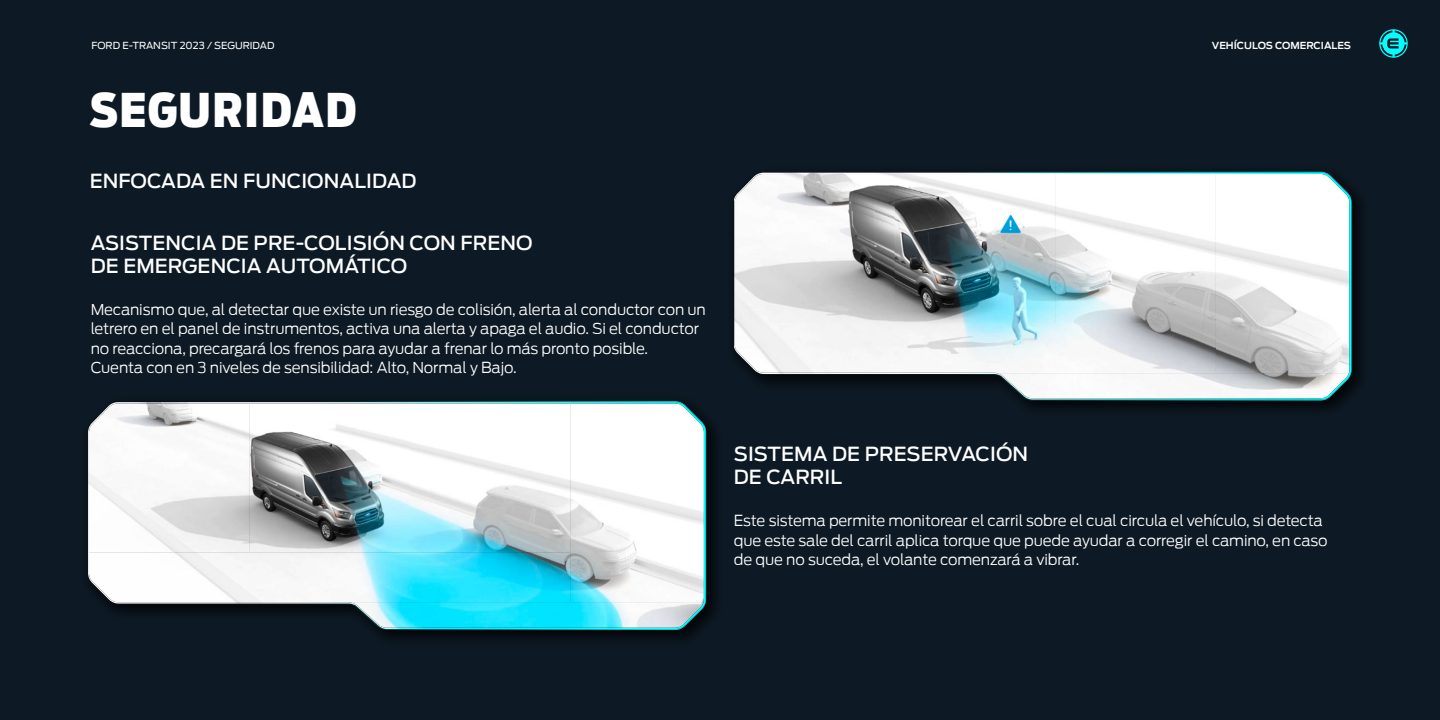
<style>
.page{position:relative;width:1440px;height:720px;background:#0d1924}
.page>*{position:absolute;margin:0;border:0;box-sizing:border-box;transform-origin:0 0}
.t1{font:900 46.5px "Ford Antenna Cond";letter-spacing:.03em;color:#fff}
.t2{font:19.5px/23.4px "Ford Antenna Medium";letter-spacing:.005em;color:#fff}
.t3{font:15px/19.5px "Ford Antenna Light";letter-spacing:-.01em;color:#fff}
.t4{font:9.75px "Ford Antenna Regular";color:#fff}
.t5{font:9.75px "Ford Antenna Semibold";color:#fff}
</style>
<div class="page">
<svg style="left:1379px;top:29px;width:29px;height:29px"></svg>
<img style="left:705px;top:420px;width:10px;height:201px">
<img style="left:115px;top:427px;width:455px;height:176px">
<img style="left:570px;top:427px;width:109px;height:176px">
<img style="left:356px;top:603px;width:323px;height:1px">
<img style="left:1056px;top:171px;width:267px;height:1px">
<img style="left:1316px;top:400px;width:27px;height:9px">
<img style="left:1021px;top:400px;width:295px;height:9px">
<img style="left:761px;top:198px;width:563px;height:175px">
<img style="left:1001px;top:373px;width:323px;height:1px">
<img style="left:342px;top:401px;width:338px;height:1px">
<img style="left:350px;top:605px;width:330px;height:25px">
<img style="left:89px;top:402px;width:616px;height:25px">
<img style="left:88px;top:427px;width:27px;height:176px">
<img style="left:679px;top:427px;width:27px;height:202px">
<img style="left:115px;top:602px;width:241px;height:2px">
<img style="left:352px;top:604px;width:327px;height:25px">
<img style="left:761px;top:172px;width:590px;height:25px">
<img style="left:1325px;top:197px;width:27px;height:203px">
<img style="left:735px;top:173px;width:615px;height:25px">
<img style="left:734px;top:197px;width:27px;height:177px">
<img style="left:1324px;top:197px;width:27px;height:202px">
<img style="left:760px;top:372px;width:241px;height:3px">
<img style="left:997px;top:374px;width:328px;height:26px">
<p class="t4" style="left:92px;top:37px;width:184px">FORD E-TRANSIT 2023 / SEGURIDAD</p>
<p class="t5" style="left:1212px;top:37px;width:141px">VEHÍCULOS COMERCIALES</p>
<h1 class="t1" style="left:90px;top:67px;width:269px">SEGURIDAD</h1>
<h2 class="t2" style="left:90px;top:167px;width:328px">ENFOCADA EN FUNCIONALIDAD</h2>
<h2 class="t2" style="left:91px;top:229px;width:443px">ASISTENCIA DE PRE-COLISIÓN CON FRENO<br>DE EMERGENCIA AUTOMÁTICO</h2>
<p class="t3" style="left:91px;top:298px;width:617px">Mecanismo que, al detectar que existe un riesgo de colisión, alerta al conductor con un letrero en el panel de instrumentos, activa una alerta y apaga el audio. Si el conductor no reacciona, precargará los frenos para ayudar a frenar lo más pronto posible.<br>Cuenta con en 3 niveles de sensibilidad: Alto, Normal y Bajo.</p>
<h2 class="t2" style="left:734px;top:440px;width:296px">SISTEMA DE PRESERVACIÓN<br>DE CARRIL</h2>
<p class="t3" style="left:734px;top:510px;width:595px">Este sistema permite monitorear el carril sobre el cual circula el vehículo, si detecta que este sale del carril aplica torque que puede ayudar a corregir el camino, en caso de que no suceda, el volante comenzará a vibrar.</p>
</div>
